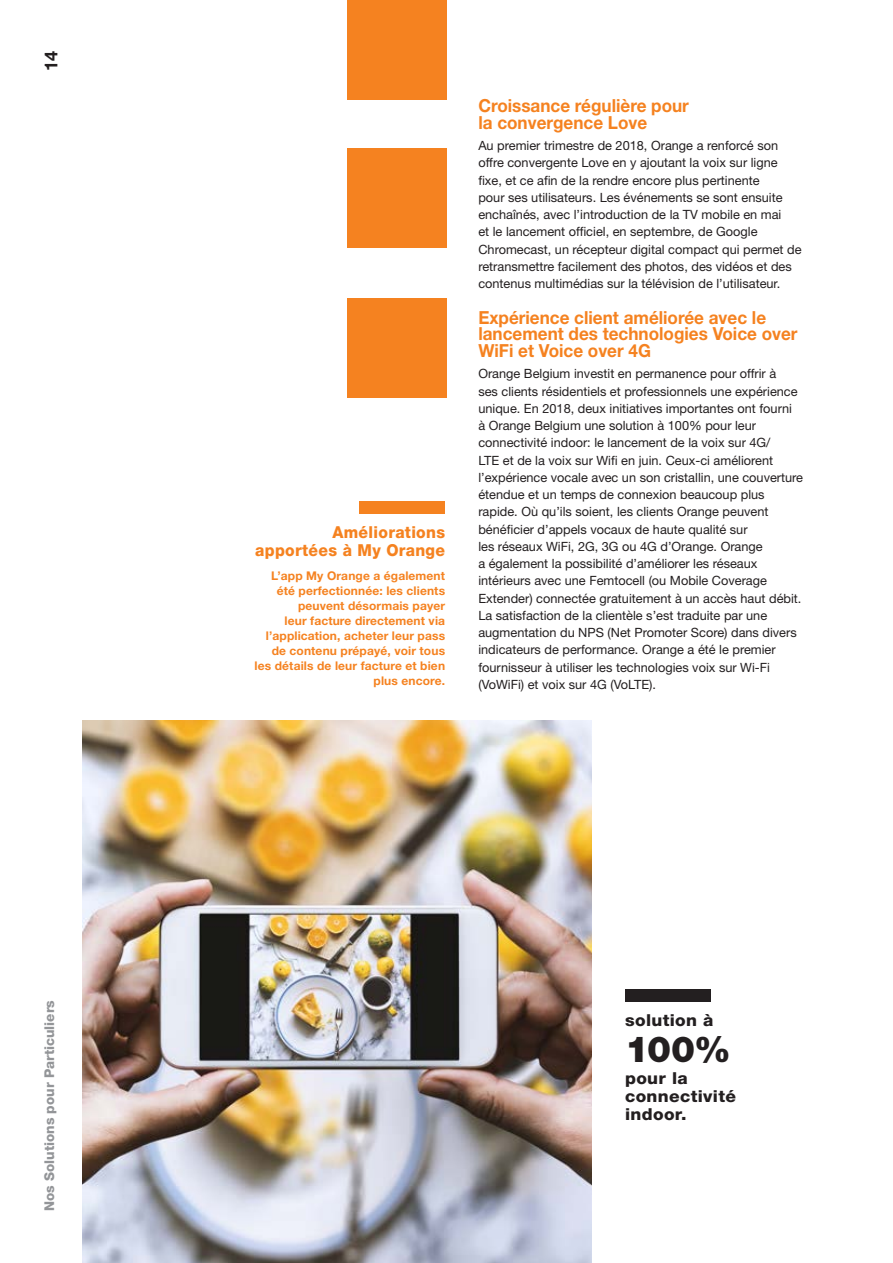
<style>
.page{position:relative;width:893px;height:1263px;background:#fff}
.page>*{position:absolute;margin:0;border:0;box-sizing:border-box;transform-origin:0 0}
.t1{font:900 36px "Helvetica Neue LT Std";color:#231f20}
.t2{font:700 18px/16.5px "Helvetica Neue LT Std";color:#f58220;scale:.95 1}
.t3{font:700 18px "Helvetica Neue LT Std";color:#231f20}
.t4{font:800 16.5px/18px "Helvetica Neue LT Std";letter-spacing:.02em;color:#231f20;scale:1.05 1}
.t5{font:800 16.5px/18px "Helvetica Neue LT Std";letter-spacing:.02em;color:#f58220;text-align:right;scale:.95 1}
.t6{font:800 13.5px "Helvetica Neue LT Std";color:#939598}
.t7{font:12.75px/17.2px "Helvetica Neue LT Std";color:#231f20}
.t8{font:700 12px/15px "Helvetica Neue LT Std";letter-spacing:.01em;color:#f58220;text-align:right}
</style>
<div class="page">
<img style="left:83px;top:721px;width:509px;height:542px">
<div style="left:347px;top:298px;width:99px;height:99px;background:#f58220"></div>
<div style="left:347px;top:148px;width:99px;height:100px;background:#f58220"></div>
<div style="left:347px;top:0;width:99px;height:100px;background:#f58220"></div>
<div style="left:359px;top:501px;width:86px;height:13px;background:#f58220"></div>
<div style="left:625px;top:989px;width:86px;height:12px;background:#231f20"></div>
<h2 class="t3" style="left:40px;top:71px;width:22px;rotate:-90deg">14</h2>
<p class="t6" style="left:41px;top:1211px;width:213px;rotate:-90deg">Nos Solutions pour Particuliers</p>
<p class="t5" style="left:255px;top:523px;width:201px">Améliorations apportées à My Orange</p>
<p class="t8" style="left:255px;top:568px;width:192px">L’app My Orange a également été perfectionnée: les clients peuvent désormais payer<br>leur facture directement via l’application, acheter leur pass de contenu prépayé, voir tous les détails de leur facture et bien plus encore.</p>
<h2 class="t2" style="left:478px;top:97px;width:223px">Croissance régulière pour la convergence Love</h2>
<p class="t7" style="left:478px;top:137px;width:325px">Au premier trimestre de 2018, Orange a renforcé son offre convergente Love en y ajoutant la voix sur ligne fixe, et ce afin de la rendre encore plus pertinente<br>pour ses utilisateurs. Les événements se sont ensuite enchaînés, avec l’introduction de la TV mobile en mai<br>et le lancement officiel, en septembre, de Google Chromecast, un récepteur digital compact qui permet de retransmettre facilement des photos, des vidéos et des contenus multimédias sur la télévision de l’utilisateur.</p>
<h2 class="t2" style="left:478px;top:309px;width:337px">Expérience client améliorée avec le lancement des technologies Voice over<br>WiFi et Voice over 4G</h2>
<p class="t7" style="left:478px;top:365px;width:326px">Orange Belgium investit en permanence pour offrir à<br>ses clients résidentiels et professionnels une expérience unique. En 2018, deux initiatives importantes ont fourni<br>à Orange Belgium une solution à 100% pour leur connectivité indoor: le lancement de la voix sur 4G/<br>LTE et de la voix sur Wifi en juin. Ceux-ci améliorent l’expérience vocale avec un son cristallin, une couverture étendue et un temps de connexion beaucoup plus rapide. Où qu’ils soient, les clients Orange peuvent bénéficier d’appels vocaux de haute qualité sur<br>les réseaux WiFi, 2G, 3G ou 4G d’Orange. Orange<br>a également la possibilité d’améliorer les réseaux intérieurs avec une Femtocell (ou Mobile Coverage Extender) connectée gratuitement à un accès haut débit.<br>La satisfaction de la clientèle s’est traduite par une augmentation du NPS (Net Promoter Score) dans divers indicateurs de performance. Orange a été le premier fournisseur à utiliser les technologies voix sur Wi-Fi (VoWiFi) et voix sur 4G (VoLTE).</p>
<p class="t4" style="left:625px;top:1011px;width:86px">solution à</p>
<h1 class="t1" style="left:625px;top:1028px;width:107px">100%</h1>
<p class="t4" style="left:625px;top:1069px;width:107px">pour la connectivité indoor.</p>
</div>
